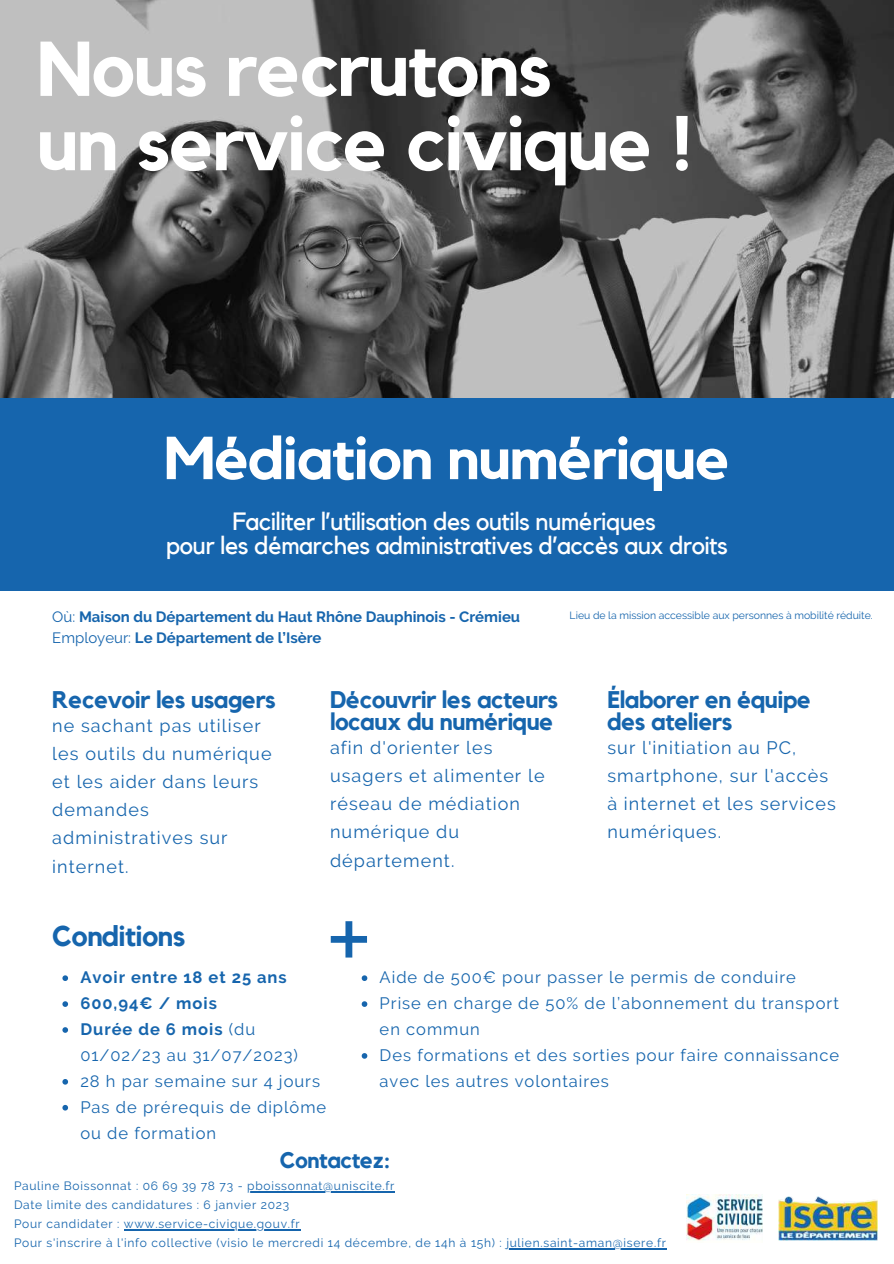
<style>
.page{position:relative;width:894px;height:1264px;background:#fff}
.page>*{position:absolute;margin:0;border:0;box-sizing:border-box;transform-origin:0 0}
.t1{font:700 76.5px/74.2px "Kollektif";letter-spacing:-.02em;color:#fff}
.t2{font:700 72px "Kollektif";color:#1665ad}
.t3{font:700 59.85px "Kollektif";letter-spacing:-.02em;color:#fff}
.t4{font:700 28.5px "Kollektif";letter-spacing:-.02em;color:#1665ad}
.t5{font:24.9px/24.3px "Kollektif";letter-spacing:-.02em;color:#fff;text-align:center}
.t6{font:700 24px/22.5px "Kollektif";letter-spacing:-.02em;color:#1665ad}
.t7{font:700 22.5px "Kollektif";letter-spacing:-.02em;color:#1665ad}
.t8{font:18px/28.2px "Raleway";letter-spacing:.06em;color:#1665ad}
.t9{font:16.5px/26px "Raleway";letter-spacing:.06em;color:#1665ad}
.t10{font:700 15px/20.2px "Raleway";color:#1665ad}
.t11{font:12px/19px "Raleway";letter-spacing:.06em;color:#1665ad}
.t12{font:10.5px "Raleway";color:#1665ad}
.s1{font-weight:400}
.s2{font-weight:700}
</style>
<div class="page">
<img style="left:0;top:0;width:893px;height:397px">
<img style="left:778px;top:1196px;width:99px;height:44px">
<img style="left:686px;top:1194px;width:76px;height:47px">
<div style="left:0;top:398px;width:893px;height:192px;background:#1665ad"></div>
<svg style="left:62px;top:975px;width:6px;height:6px"></svg>
<svg style="left:62px;top:1001px;width:6px;height:5px"></svg>
<svg style="left:62px;top:1027px;width:6px;height:5px"></svg>
<svg style="left:62px;top:1079px;width:6px;height:5px"></svg>
<svg style="left:62px;top:1104px;width:6px;height:6px"></svg>
<svg style="left:361px;top:975px;width:6px;height:6px"></svg>
<svg style="left:361px;top:1001px;width:6px;height:5px"></svg>
<svg style="left:361px;top:1053px;width:6px;height:5px"></svg>
<hr style="left:247px;top:1191px;width:148px;height:1px;background:#1665ad">
<hr style="left:124px;top:1229px;width:176px;height:1px;background:#1665ad">
<hr style="left:506px;top:1248px;width:160px;height:1px;background:#1665ad">
<h1 class="t1" style="left:37px;top:35px;width:657px">Nous recrutons<br>un service civique !</h1>
<h3 class="t3" style="left:164px;top:430px;width:568px">Médiation numérique</h3>
<h3 class="t5" style="left:166px;top:510px;width:563px">Faciliter l’utilisation des outils numériques<br>pour les démarches administratives d’accès aux droits</h3>
<p class="t10" style="left:52px;top:607px;width:469px"><span class="s1">Où:</span> Maison du Département du Haut Rhône Dauphinois - Crémieu<br><span class="s1">Employeur:</span> Le Département de l’Isère</p>
<p class="t12" style="left:569px;top:608px;width:304px">Lieu de la mission accessible aux personnes à mobilité réduite.</p>
<h3 class="t6" style="left:52px;top:689px;width:225px">Recevoir les usagers</h3>
<h3 class="t6" style="left:330px;top:689px;width:230px">Découvrir les acteurs locaux du numérique</h3>
<h3 class="t6" style="left:607px;top:689px;width:205px">Élaborer en équipe des ateliers</h3>
<p class="t8" style="left:52px;top:711px;width:221px">ne sachant pas utiliser les outils du numérique et les aider dans leurs demandes administratives sur internet.</p>
<p class="t8" style="left:330px;top:733px;width:216px">afin d'orienter les usagers et alimenter le réseau de médiation numérique du département.</p>
<p class="t8" style="left:607px;top:733px;width:230px">sur l'initiation au PC, smartphone, sur l'accès à internet et les services numériques.</p>
<h3 class="t4" style="left:52px;top:923px;width:135px">Conditions</h3>
<h2 class="t2" style="left:330px;top:902px;width:39px">+</h2>
<p class="t9" style="left:80px;top:964px;width:247px"><span class="s2">Avoir entre 18 et 25 ans<br>600,94€ / mois<br>Durée de 6 mois</span> (du<br>01/02/23 au 31/07/2023)<br>28 h par semaine sur 4 jours<br>Pas de prérequis de diplôme ou de formation</p>
<p class="t9" style="left:379px;top:964px;width:461px">Aide de 500€ pour passer le permis de conduire Prise en charge de 50% de l’abonnement du transport en commun<br>Des formations et des sorties pour faire connaissance avec les autres volontaires</p>
<h3 class="t7" style="left:280px;top:1149px;width:112px">Contactez:</h3>
<p class="t11" style="left:14px;top:1176px;width:653px">Pauline Boissonnat : 06 69 39 78 73 - pboissonnat@uniscite.fr<br>Date limite des candidatures : 6 janvier 2023<br>Pour candidater : www.service-civique.gouv.fr<br>Pour s'inscrire à l'info collective (visio le mercredi 14 décembre, de 14h à 15h) : julien.saint-aman@isere.fr</p>
</div>
